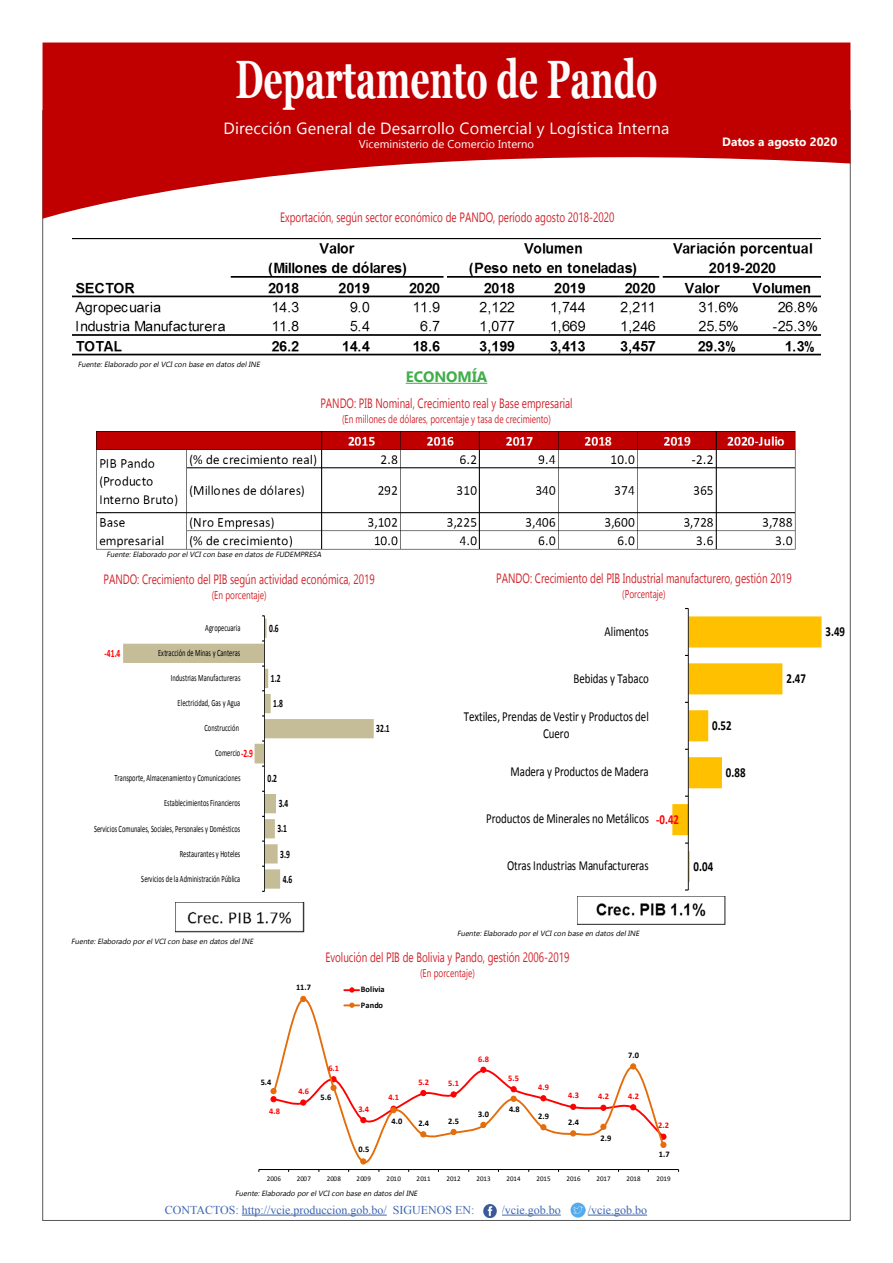
<style>
.page{position:relative;width:893px;height:1263px;background:#fff}
.page>*{position:absolute;margin:0;border:0;box-sizing:border-box;transform-origin:0 0}
.t1{font:700 54px "Georgia";color:#fefcfd;scale:.62 1}
.t2{font:16.2px "Gadugi";letter-spacing:.01em;color:#fff}
.t3{font:700 15px "Gadugi";color:#40ae49}
.t4{font:13.8px/16.6px "Calibri";letter-spacing:-.005em;color:#000;text-align:center;scale:.79 1}
.t5{font:700 13.8px "Calibri";letter-spacing:.01em;color:#000;scale:.79 1}
.t6{font:700 13.8px "Calibri";color:#f00;scale:.79 1}
.t7{font:13.5px "Gadugi";color:#d1232a;scale:.73 1}
.t8{font:12px "Times New Roman";color:#3e66b1}
.t9{font:700 12px "Gadugi";color:#fffefa}
.t10{font:11.25px "Gadugi";color:#d1232a;scale:.73 1}
.t11{font:11.25px "Gadugi";color:#fff}
.t12{font:700 11.25px "Calibri";color:#000;scale:.67 1}
.t13{font:700 11.25px "Calibri";color:#f00;scale:.67 1}
.t14{font:9.6px "Calibri";color:#000;scale:.67 1}
.t15{font:700 8.55px/15.3px "Calibri";letter-spacing:.005em;color:#000}
.t16{font:700 8.55px "Calibri";color:#f00}
.t17{font:italic 7.5px "Gadugi";color:#000}
.t18{font:7.05px "Calibri";letter-spacing:.025em;color:#000}
</style>
<div class="page">
<svg style="left:43px;top:43px;width:807px;height:176px;fill:#c00000"></svg>
<hr style="left:242px;top:1215px;width:145px;height:1px;background:#3e66b1">
<hr style="left:501px;top:1215px;width:60px;height:1px;background:#3e66b1">
<hr style="left:588px;top:1215px;width:59px;height:1px;background:#3e66b1">
<img style="left:483px;top:1204px;width:14px;height:13px">
<img style="left:571px;top:1203px;width:15px;height:15px">
<hr style="left:259px;top:1169px;width:420px;height:1px;background:#000">
<svg style="left:280px;top:998px;width:97px;height:167px"></svg>
<svg style="left:300px;top:996px;width:6px;height:6px"></svg>
<svg style="left:361px;top:1158px;width:5px;height:6px"></svg>
<svg style="left:271px;top:1063px;width:395px;height:85px"></svg>
<svg style="left:344px;top:987px;width:15px;height:5px"></svg>
<svg style="left:344px;top:1003px;width:15px;height:4px"></svg>
<svg style="left:123px;top:618px;width:251px;height:271px"></svg>
<hr style="left:264px;top:616px;width:1px;height:275px;background:#000">
<img style="left:175px;top:902px;width:130px;height:31px">
<hr style="left:688px;top:608px;width:1px;height:282px;background:#000">
<svg style="left:672px;top:616px;width:149px;height:266px"></svg>
<img style="left:73px;top:238px;width:748px;height:118px">
<hr style="left:406px;top:383px;width:81px;height:1px;background:#40ae49">
<img style="left:577px;top:897px;width:149px;height:28px">
<img style="left:96px;top:431px;width:699px;height:118px">
<p class="t1" style="left:235px;top:44px;width:683px">Departamento de Pando</p>
<p class="t2" style="left:224px;top:119px;width:447px">Dirección General de Desarrollo Comercial y Logística Interna</p>
<p class="t11" style="left:359px;top:137px;width:177px">Viceministerio de Comercio Interno</p>
<p class="t9" style="left:722px;top:134px;width:117px">Datos a agosto 2020</p>
<p class="t7" style="left:280px;top:209px;width:459px">Exportación, según sector económico de PANDO, período agosto 2018-2020</p>
<p class="t17" style="left:78px;top:360px;width:185px">Fuente: Elaborado por el VCI con base en datos del INE</p>
<p class="t3" style="left:406px;top:368px;width:83px">ECONOMÍA</p>
<p class="t7" style="left:320px;top:395px;width:347px">PANDO: PIB Nominal, Crecimiento real y Base empresarial</p>
<p class="t10" style="left:342px;top:412px;width:288px">(En millones de dólares, porcentaje y tasa de crecimiento)</p>
<p class="t17" style="left:107px;top:549px;width:218px">Fuente: Elaborado por el VCI con base en datos de FUDEMPRESA</p>
<p class="t7" style="left:104px;top:571px;width:373px">PANDO: Crecimiento del PIB según actividad económica, 2019</p>
<p class="t10" style="left:212px;top:589px;width:76px">(En porcentaje)</p>
<p class="t14" style="left:205px;top:622px;width:54px">Agropecuaria</p>
<p class="t14" style="left:158px;top:647px;width:124px">Extracción de Minas y Canteras</p>
<p class="t14" style="left:171px;top:672px;width:106px">Industrias Manufactureras</p>
<p class="t14" style="left:178px;top:697px;width:95px">Electricidad, Gas y Agua</p>
<p class="t14" style="left:204px;top:722px;width:53px">Construcción</p>
<p class="t14" style="left:215px;top:747px;width:39px">Comercio</p>
<p class="t14" style="left:114px;top:772px;width:190px">Transporte, Almacenamiento y Comunicaciones</p>
<p class="t14" style="left:164px;top:797px;width:115px">Establecimientos Financieros</p>
<p class="t14" style="left:94px;top:822px;width:220px">Servicios Comunales, Sociales, Personales y Domésticos</p>
<p class="t14" style="left:180px;top:847px;width:92px">Restaurantes y Hoteles</p>
<p class="t14" style="left:141px;top:872px;width:149px">Servicios de la Administración Pública</p>
<p class="t13" style="left:105px;top:646px;width:25px">-41.4</p>
<p class="t13" style="left:241px;top:746px;width:19px">-2.9</p>
<p class="t12" style="left:269px;top:621px;width:16px">0.6</p>
<p class="t12" style="left:271px;top:671px;width:16px">1.2</p>
<p class="t12" style="left:273px;top:696px;width:16px">1.8</p>
<p class="t12" style="left:267px;top:771px;width:16px">0.2</p>
<p class="t12" style="left:279px;top:796px;width:16px">3.4</p>
<p class="t12" style="left:277px;top:821px;width:16px">3.1</p>
<p class="t12" style="left:280px;top:846px;width:16px">3.9</p>
<p class="t12" style="left:283px;top:872px;width:16px">4.6</p>
<p class="t17" style="left:71px;top:937px;width:185px">Fuente: Elaborado por el VCI con base en datos del INE</p>
<p class="t12" style="left:376px;top:721px;width:22px">32.1</p>
<p class="t7" style="left:496px;top:570px;width:406px">PANDO: Crecimiento del PIB Industrial manufacturero, gestión 2019</p>
<p class="t10" style="left:622px;top:587px;width:61px">(Porcentaje)</p>
<p class="t4" style="left:605px;top:623px;width:57px">Alimentos</p>
<p class="t4" style="left:573px;top:670px;width:97px">Bebidas y Tabaco</p>
<p class="t4" style="left:464px;top:708px;width:236px">Textiles, Prendas de Vestir y Productos del<br>Cuero</p>
<p class="t4" style="left:510px;top:763px;width:176px">Madera y Productos de Madera</p>
<p class="t4" style="left:486px;top:810px;width:207px">Productos de Minerales no Metálicos</p>
<p class="t4" style="left:507px;top:857px;width:181px">Otras Industrias Manufactureras</p>
<p class="t6" style="left:656px;top:811px;width:30px">-0.42</p>
<p class="t5" style="left:712px;top:717px;width:26px">0.52</p>
<p class="t5" style="left:726px;top:764px;width:26px">0.88</p>
<p class="t5" style="left:693px;top:858px;width:26px">0.04</p>
<p class="t17" style="left:457px;top:929px;width:185px">Fuente: Elaborado por el VCI con base en datos del INE</p>
<p class="t5" style="left:786px;top:670px;width:26px">2.47</p>
<p class="t15" style="left:296px;top:980px;width:16px">11.7</p>
<p class="t7" style="left:325px;top:949px;width:336px">Evolución del PIB de Bolivia y Pando, gestión 2006-2019</p>
<p class="t10" style="left:420px;top:966px;width:76px">(En porcentaje)</p>
<p class="t15" style="left:361px;top:982px;width:25px">Bolivia<br>Pando</p>
<p class="t15" style="left:261px;top:1074px;width:12px">5.4</p>
<p class="t16" style="left:269px;top:1105px;width:12px">4.8</p>
<p class="t16" style="left:298px;top:1086px;width:12px">4.6</p>
<p class="t16" style="left:328px;top:1063px;width:12px">6.1</p>
<p class="t15" style="left:321px;top:1089px;width:12px">5.6</p>
<p class="t16" style="left:358px;top:1103px;width:12px">3.4</p>
<p class="t15" style="left:359px;top:1142px;width:12px">0.5</p>
<p class="t16" style="left:388px;top:1092px;width:12px">4.1</p>
<p class="t16" style="left:418px;top:1076px;width:12px">5.2</p>
<p class="t16" style="left:448px;top:1078px;width:12px">5.1</p>
<p class="t15" style="left:392px;top:1113px;width:12px">4.0</p>
<p class="t15" style="left:418px;top:1115px;width:12px">2.4</p>
<p class="t15" style="left:448px;top:1113px;width:12px">2.5</p>
<p class="t16" style="left:478px;top:1053px;width:12px">6.8</p>
<p class="t15" style="left:478px;top:1106px;width:12px">3.0</p>
<p class="t16" style="left:508px;top:1073px;width:12px">5.5</p>
<p class="t15" style="left:509px;top:1102px;width:12px">4.8</p>
<p class="t16" style="left:538px;top:1081px;width:12px">4.9</p>
<p class="t15" style="left:538px;top:1108px;width:12px">2.9</p>
<p class="t15" style="left:628px;top:1048px;width:12px">7.0</p>
<p class="t16" style="left:568px;top:1090px;width:12px">4.3</p>
<p class="t16" style="left:598px;top:1091px;width:12px">4.2</p>
<p class="t16" style="left:628px;top:1091px;width:12px">4.2</p>
<p class="t15" style="left:568px;top:1114px;width:12px">2.4</p>
<p class="t15" style="left:601px;top:1131px;width:12px">2.9</p>
<p class="t16" style="left:658px;top:1120px;width:12px">2.2</p>
<p class="t15" style="left:659px;top:1146px;width:12px">1.7</p>
<p class="t18" style="left:267px;top:1174px;width:16px">2006</p>
<p class="t18" style="left:297px;top:1174px;width:16px">2007</p>
<p class="t18" style="left:327px;top:1174px;width:16px">2008</p>
<p class="t18" style="left:357px;top:1174px;width:16px">2009</p>
<p class="t18" style="left:387px;top:1174px;width:16px">2010</p>
<p class="t18" style="left:417px;top:1174px;width:16px">2011</p>
<p class="t18" style="left:447px;top:1174px;width:16px">2012</p>
<p class="t18" style="left:477px;top:1174px;width:16px">2013</p>
<p class="t18" style="left:507px;top:1174px;width:16px">2014</p>
<p class="t18" style="left:536px;top:1174px;width:16px">2015</p>
<p class="t18" style="left:566px;top:1174px;width:16px">2016</p>
<p class="t18" style="left:596px;top:1174px;width:16px">2017</p>
<p class="t18" style="left:626px;top:1174px;width:16px">2018</p>
<p class="t18" style="left:656px;top:1174px;width:16px">2019</p>
<p class="t17" style="left:235px;top:1189px;width:185px">Fuente: Elaborado por el VCI con base en datos del INE</p>
<p class="t8" style="left:165px;top:1202px;width:311px">CONTACTOS: http://vcie.produccion.gob.bo/ SIGUENOS EN:</p>
<p class="t8" style="left:501px;top:1202px;width:61px">/vcie.gob.bo</p>
<p class="t8" style="left:588px;top:1202px;width:61px">/vcie.gob.bo</p>
<p class="t5" style="left:825px;top:623px;width:26px">3.49</p>
</div>
